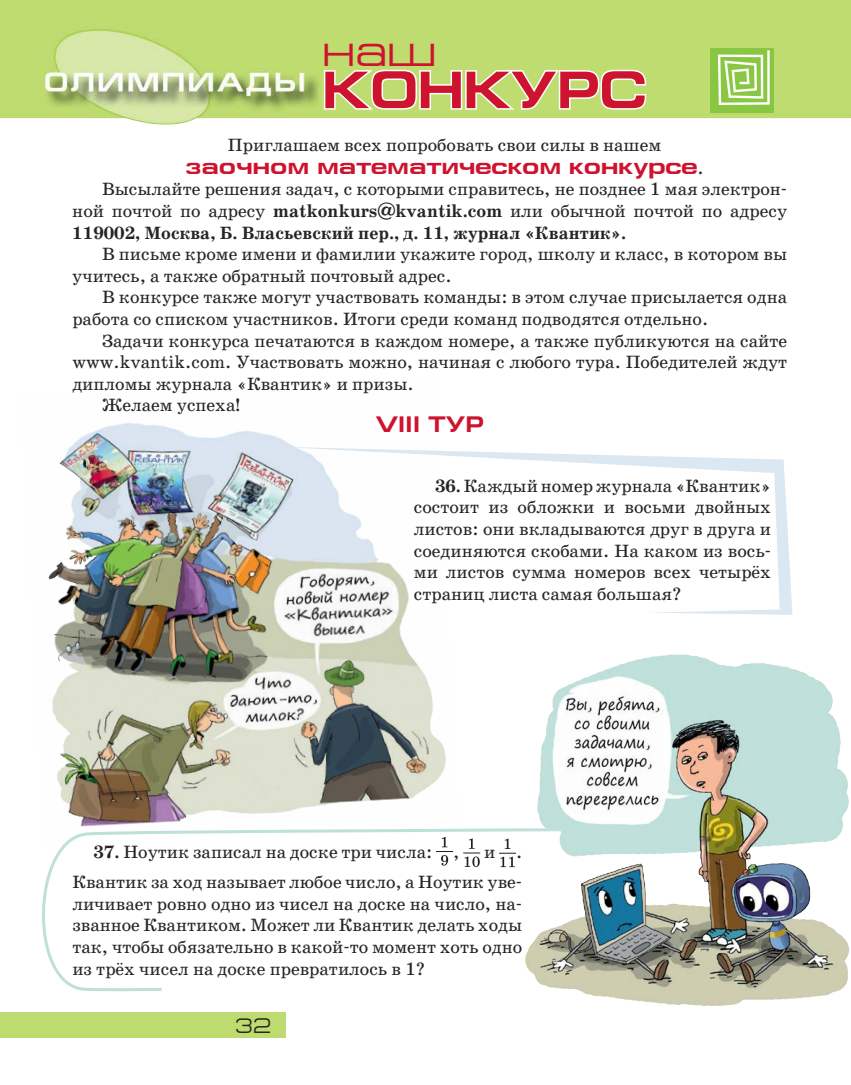
<style>
.page{position:relative;width:851px;height:1085px;background:#fff}
.page>*{position:absolute;margin:0;border:0;box-sizing:border-box;transform-origin:0 0}
.t1{font:700 52.5px "Europe Ext";color:#ce132f}
.t2{font:45px "Europe Ext";color:#ce132f}
.Text_Schoolbook{font:700 22.5px "Europe Ext";color:#ce132f}
.t3{font:21px "Europe Ext";color:#282425}
.Text_Schoolbook-2{font:18px/21.6px "School Book C";color:#282425;text-align:justify}
.s1{font-family:"School Book AC";font-weight:400;font-size:18px;color:#282425}
.s2{font-weight:700}
</style>
<div class="page">
<svg style="left:458px;top:451px;width:334px;height:163px"></svg>
<img style="left:48px;top:423px;width:410px;height:403px">
<div style="left:0;top:1012px;width:285px;height:25px;background:#bddb6f"></div>
<img style="left:0;top:0;width:850px;height:125px">
<svg style="left:322px;top:67px;width:325px;height:45px"></svg>
<div style="left:710px;top:48px;width:64px;height:65px;background:#89c743"></div>
<svg style="left:717px;top:50px;width:53px;height:55px"></svg>
<svg style="left:371px;top:423px;width:31px;height:12px"></svg>
<svg style="left:425px;top:423px;width:33px;height:12px"></svg>
<svg style="left:42px;top:826px;width:477px;height:166px"></svg>
<img style="left:519px;top:654px;width:330px;height:352px">
<p class="t2" style="left:322px;top:26px;width:116px">наш</p>
<p class="t1" style="left:322px;top:61px;width:326px">КОНКУРС</p>
<p class="Text_Schoolbook-2" style="left:228px;top:134px;width:435px">Приглашаем всех попробовать свои силы в нашем</p>
<p class="Text_Schoolbook" style="left:185px;top:153px;width:520px">заочном математическом конкурсе<span class="s1">.</span></p>
<p class="Text_Schoolbook-2" style="left:72px;top:179px;width:716px;text-indent:30px">Высылайте решения задач, с которыми справитесь, не позднее 1 мая электрон&shy;ной почтой по адресу <span class="s2">matkonkurs@kvantik.com</span> или обычной почтой по адресу <span class="s2">119002, Москва, Б. Власьевский пер., д. 11, журнал «Квантик».</span></p>
<p class="Text_Schoolbook-2" style="left:72px;top:243px;width:716px;text-indent:30px">В письме кроме имени и фамилии укажите город, школу и класс, в котором вы учитесь, а также обратный почтовый адрес.</p>
<p class="Text_Schoolbook-2" style="left:72px;top:287px;width:716px;text-indent:30px">В конкурсе также могут участвовать команды: в этом случае присылается одна работа со списком участников. Итоги среди команд подводятся отдельно.</p>
<p class="Text_Schoolbook-2" style="left:72px;top:330px;width:716px;text-indent:30px">Задачи конкурса печатаются в каждом номере, а также публикуются на сайте www.kvantik.com. Участвовать можно, начиная с любого тура. Победителей ждут дипломы журнала «Квантик» и призы.</p>
<p class="Text_Schoolbook-2" style="left:102px;top:395px;width:139px">Желаем успеха!</p>
<p class="Text_Schoolbook" style="left:376px;top:412px;width:109px">VIII ТУР</p>
<p class="Text_Schoolbook-2" style="left:414px;top:475px;width:359px;text-indent:21px"><span class="s2">36.</span> Каждый номер журнала «Квантик» состоит из обложки и восьми двойных листов: они вкладываются друг в друга и соединяются скобами. На каком из вось&shy;ми листов сумма номеров всех четырёх страниц листа самая большая?</p>
<p class="Text_Schoolbook-2" style="left:94px;top:841px;width:367px"><span class="s2">37.</span> Ноутик записал на доске три числа: ,</p>
<p class="Text_Schoolbook-2" style="left:72px;top:837px;width:451px;line-height:30px;text-align:right">и .<br>Квантик за ход называет любое число, а Ноутик уве-</p>
<p class="Text_Schoolbook-2" style="left:72px;top:892px;width:451px">личивает ровно одно из чисел на доске на число, на&shy;званное Квантиком. Может ли Квантик делать ходы так, чтобы обязательно в какой-то момент хоть одно из трёх чисел на доске превратилось в 1?</p>
<p class="t3" style="left:235px;top:1013px;width:38px">32</p>
</div>
